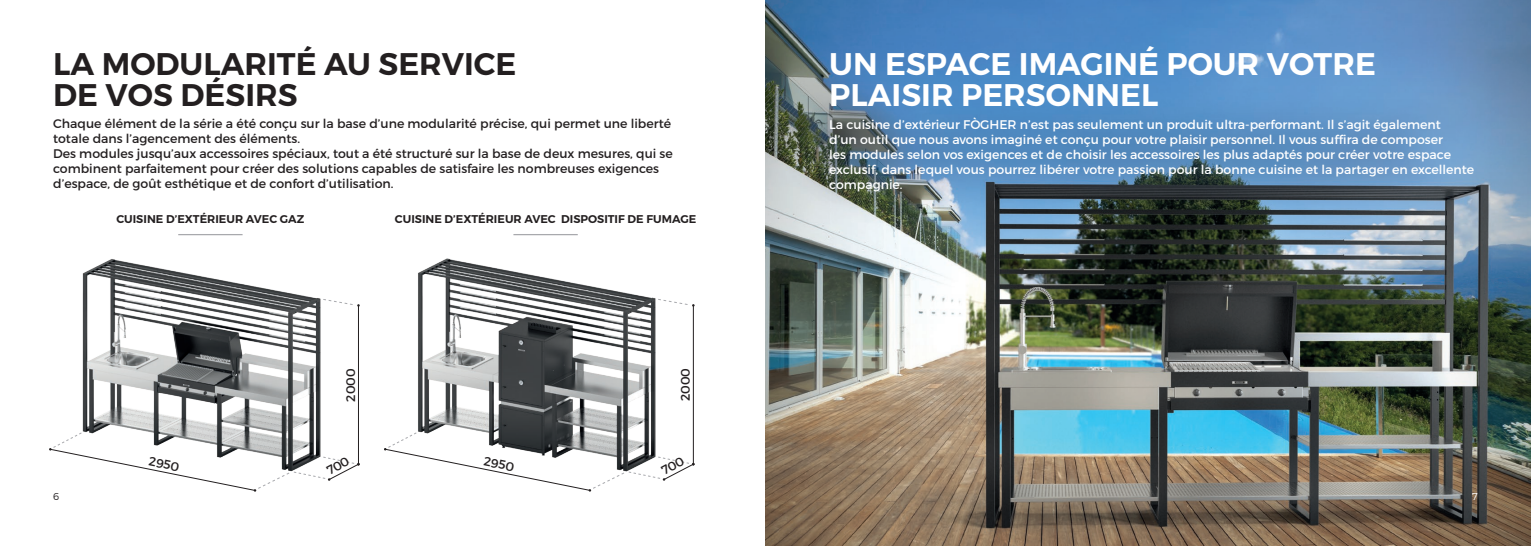
<style>
.page{position:relative;width:1531px;height:546px;background:#fff}
.page>*{position:absolute;margin:0;border:0;box-sizing:border-box;transform-origin:0 0}
.t1{font:600 31.25px/31.2px "Montserrat";color:#fff}
.t2{font:600 31.25px/31.2px "Montserrat";color:#231f20}
.t3{font:12.5px/15px "Montserrat";color:#fff}
.t4{font:12.5px/15px "Montserrat";color:#231f20}
.t5{font:600 11.25px "Montserrat";color:#231f20}
.t6{font:300 10px "Montserrat";color:#231f20}
.t7{font:300 10px "Montserrat";color:#fff}
</style>
<div class="page">
<img style="left:765px;top:0;width:766px;height:546px">
<img style="left:82px;top:235px;width:239px;height:257px">
<img style="left:418px;top:235px;width:277px;height:257px">
<hr style="left:358px;top:305px;width:1px;height:159px;background:#231f20">
<hr style="left:693px;top:305px;width:1px;height:159px;background:#231f20">
<svg style="left:323px;top:299px;width:37px;height:8px"></svg>
<svg style="left:657px;top:298px;width:37px;height:8px"></svg>
<hr style="left:178px;top:234px;width:65px;height:1px;background:#a8a9ad">
<hr style="left:513px;top:234px;width:65px;height:1px;background:#a8a9ad">
<svg style="left:49px;top:431px;width:311px;height:60px"></svg>
<svg style="left:384px;top:431px;width:310px;height:60px"></svg>
<h1 class="t2" style="left:53px;top:49px;width:465px">LA MODULARITÉ AU SERVICE<br>DE VOS DÉSIRS</h1>
<p class="t4" style="left:53px;top:116px;width:621px">Chaque élément de la série a été conçu sur la base d’une modularité précise, qui permet une liberté totale dans l’agencement des éléments.<br>Des modules jusqu’aux accessoires spéciaux, tout a été structuré sur la base de deux mesures, qui se combinent parfaitement pour créer des solutions capables de satisfaire les nombreuses exigences d’espace, de goût esthétique et de confort d’utilisation.</p>
<p class="t5" style="left:116px;top:212px;width:189px">CUISINE D’EXTÉRIEUR AVEC GAZ</p>
<p class="t5" style="left:395px;top:212px;width:303px">CUISINE D’EXTÉRIEUR AVEC DISPOSITIF DE FUMAGE</p>
<p class="t4" style="left:343px;top:401px;width:35px;rotate:-90deg">2000</p>
<p class="t4" style="left:678px;top:401px;width:35px;rotate:-90deg">2000</p>
<p class="t4" style="left:151px;top:453px;width:32px;rotate:12deg">2950</p>
<p class="t4" style="left:485px;top:453px;width:32px;rotate:12deg">2950</p>
<h1 class="t1" style="left:829px;top:49px;width:548px">UN ESPACE IMAGINÉ POUR VOTRE<br>PLAISIR PERSONNEL</h1>
<p class="t3" style="left:829px;top:117px;width:646px">La cuisine d’extérieur FÒGHER n’est pas seulement un produit ultra-performant. Il s’agit également<br>d’un outil que nous avons imaginé et conçu pour votre plaisir personnel. Il vous suffira de composer<br>les modules selon vos exigences et de choisir les accessoires les plus adaptés pour créer votre espace exclusif, dans lequel vous pourrez libérer votre passion pour la bonne cuisine et la partager en excellente compagnie.</p>
<p class="t6" style="left:53px;top:490px;width:8px">6</p>
<p class="t7" style="left:1472px;top:490px;width:7px">7</p>
</div>
